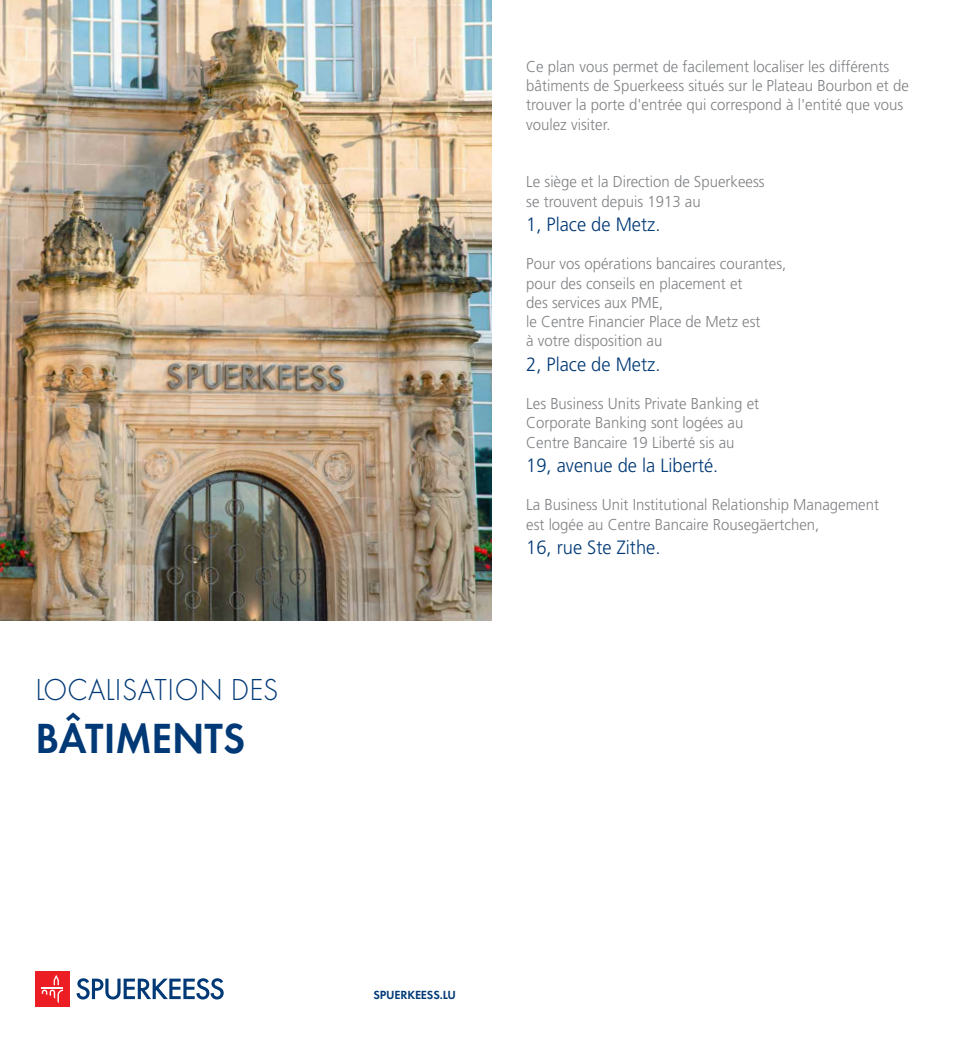
<style>
.page{position:relative;width:973px;height:1042px;background:#fff}
.page>*{position:absolute;margin:0;border:0;box-sizing:border-box;transform-origin:0 0}
.t1{font:600 43.75px "Futura T";color:#003976;scale:.95 1}
.t2{font:300 31.5px "Futura T";color:#003976;scale:.95 1}
.t3{font:300 19.25px "Frutiger";color:#003976;scale:.95 1}
.t4{font:300 15.75px/19.2px "Frutiger";color:#808285;scale:.95 1}
.t5{font:600 12.25px "Futura T";letter-spacing:-.01em;color:#003976}
</style>
<div class="page">
<img style="left:0;top:0;width:491px;height:620px">
<svg style="left:76px;top:978px;width:148px;height:21px"></svg>
<div style="left:35px;top:971px;width:35px;height:35px;background:#ed1d24"></div>
<svg style="left:42px;top:975px;width:21px;height:28px"></svg>
<h2 class="t2" style="left:35px;top:671px;width:257px">LOCALISATION DES</h2>
<h1 class="t1" style="left:35px;top:712px;width:222px">BÂTIMENTS</h1>
<p class="t4" style="left:526px;top:57px;width:404px">Ce plan vous permet de facilement localiser les différents bâtiments de Spuerkeess situés sur le Plateau Bourbon et de trouver la porte d'entrée qui correspond à l'entité que vous voulez visiter.</p>
<p class="t4" style="left:526px;top:172px;width:252px">Le siège et la Direction de Spuerkeess se trouvent depuis 1913 au</p>
<p class="t3" style="left:526px;top:213px;width:143px">1, Place de Metz.</p>
<p class="t4" style="left:526px;top:254px;width:275px">Pour vos opérations bancaires courantes, pour des conseils en placement et<br>des services aux PME,<br>le Centre Financier Place de Metz est<br>à votre disposition au</p>
<p class="t3" style="left:526px;top:353px;width:143px">2, Place de Metz.</p>
<p class="t4" style="left:526px;top:394px;width:247px">Les Business Units Private Banking et<br>Corporate Banking sont logées au<br>Centre Bancaire 19 Liberté sis au</p>
<p class="t3" style="left:526px;top:454px;width:204px">19, avenue de la Liberté.</p>
<p class="t4" style="left:526px;top:495px;width:373px">La Business Unit Institutional Relationship Management est logée au Centre Bancaire Rousegäertchen,</p>
<p class="t3" style="left:526px;top:536px;width:143px">16, rue Ste Zithe.</p>
<p class="t5" style="left:373px;top:988px;width:84px">SPUERKEESS.LU</p>
</div>
